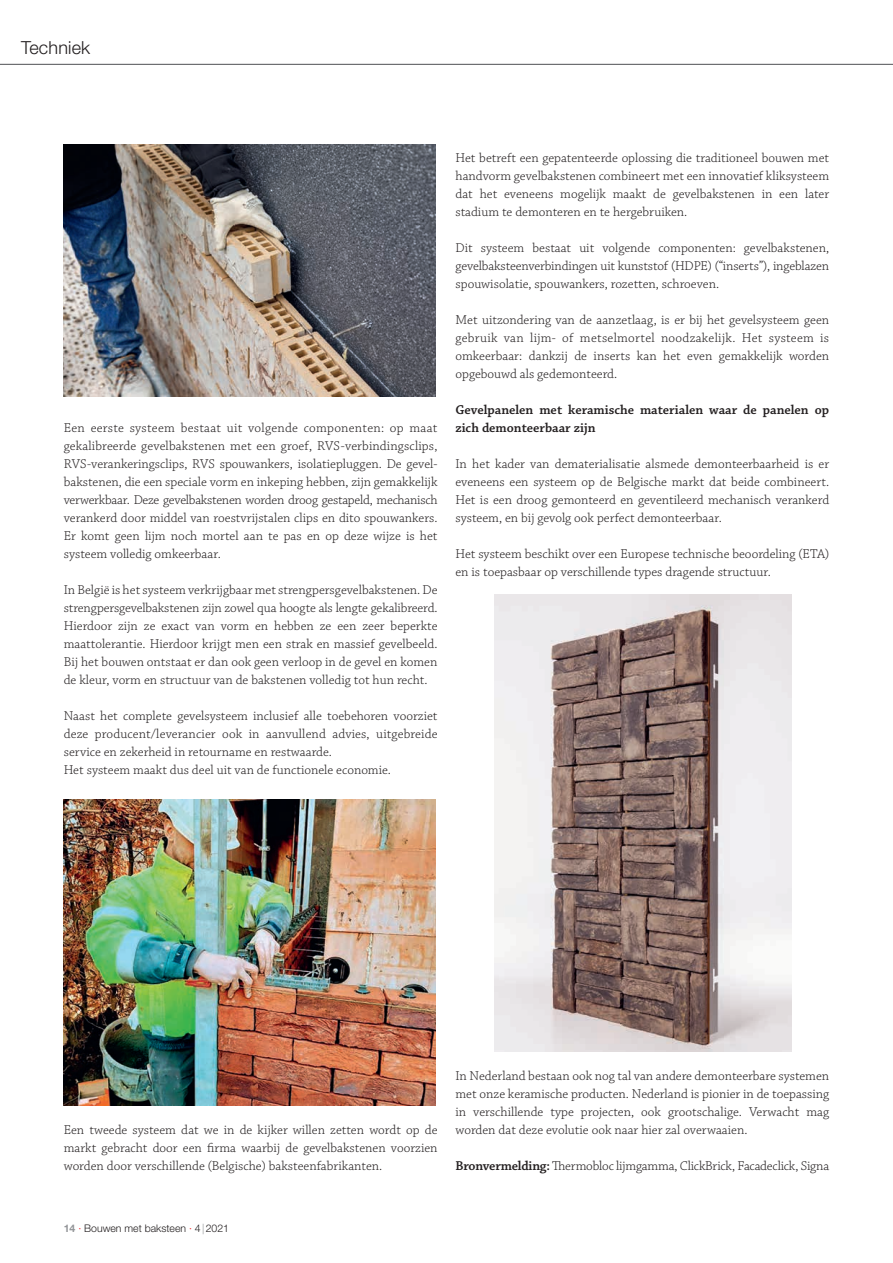
<style>
.page{position:relative;width:893px;height:1263px;background:#fff}
.page>*{position:absolute;margin:0;border:0;box-sizing:border-box;transform-origin:0 0}
.t1{font:300 18px "Helvetica Neue LT Std";letter-spacing:.01em;color:#231f20}
.t2{font:300 13.5px/18px "Chaparral Pro";color:#231f20;text-align:justify}
.t3{font:600 13.5px/18px "Chaparral Pro";color:#231f20}
.t4{font:300 10.5px "Helvetica Neue LT Std";color:#231f20}
.s1{font-weight:600}
.s2{font-weight:700;color:#939598}
.s3{color:#ee1d23}
.s4{color:#939598}
</style>
<div class="page">
<hr style="left:0;top:64px;width:893px;height:1px;background:#6c6d70">
<img style="left:64px;top:144px;width:372px;height:252px">
<img style="left:64px;top:799px;width:372px;height:306px">
<img style="left:495px;top:594px;width:296px;height:457px">
<h1 class="t1" style="left:21px;top:37px;width:70px">Techniek</h1>
<p class="t2" style="left:64px;top:419px;width:375px">Een eerste systeem bestaat uit volgende componenten: op maat gekalibreerde gevelbakstenen met een groef, RVS-verbindingsclips, RVS-verankeringsclips, RVS spouwankers, isolatiepluggen. De gevel‑ bakstenen, die een speciale vorm en inkeping hebben, zijn gemakkelijk verwerkbaar. Deze gevelbakstenen worden droog gestapeld, mechanisch verankerd door middel van roestvrijstalen clips en dito spouwankers.<br>Er komt geen lijm noch mortel aan te pas en op deze wijze is het systeem volledig omkeerbaar.</p>
<p class="t2" style="left:64px;top:581px;width:375px">In België is het systeem verkrijgbaar met strengpersgevelbakstenen. De strengpersgevelbakstenen zijn zowel qua hoogte als lengte gekalibreerd.<br>Hierdoor zijn ze exact van vorm en hebben ze een zeer beperkte maattolerantie. Hierdoor krijgt men een strak en massief gevelbeeld.<br>Bij het bouwen ontstaat er dan ook geen verloop in de gevel en komen de kleur, vorm en structuur van de bakstenen volledig tot hun recht.</p>
<p class="t2" style="left:64px;top:707px;width:375px;text-align:left">Naast het complete gevelsysteem inclusief alle toebehoren voorziet deze producent/leverancier ook in aanvullend advies, uitgebreide service en zekerheid in retourname en restwaarde.<br>Het systeem maakt dus deel uit van de functionele economie.</p>
<p class="t2" style="left:455px;top:149px;width:375px">Het betreft een gepatenteerde oplossing die traditioneel bouwen met handvorm gevelbakstenen combineert met een innovatief kliksysteem dat het eveneens mogelijk maakt de gevelbakstenen in een later stadium te demonteren en te hergebruiken.</p>
<p class="t2" style="left:455px;top:239px;width:375px">Dit systeem bestaat uit volgende componenten: gevelbakstenen, gevelbaksteenverbindingen uit kunststof (HDPE) (“inserts”), ingeblazen spouwisolatie, spouwankers, rozetten, schroeven.</p>
<p class="t2" style="left:455px;top:311px;width:375px">Met uitzondering van de aanzetlaag, is er bij het gevelsysteem geen gebruik van lijm- of metselmortel noodzakelijk. Het systeem is omkeerbaar: dankzij de inserts kan het even gemakkelijk worden opgebouwd als gedemonteerd.</p>
<p class="t3" style="left:455px;top:401px;width:375px">Gevelpanelen met keramische materialen waar de panelen op zich demonteerbaar zijn</p>
<p class="t2" style="left:455px;top:455px;width:375px">In het kader van dematerialisatie alsmede demonteerbaarheid is er eveneens een systeem op de Belgische markt dat beide combineert.<br>Het is een droog gemonteerd en geventileerd mechanisch verankerd systeem, en bij gevolg ook perfect demonteerbaar.</p>
<p class="t2" style="left:455px;top:545px;width:375px">Het systeem beschikt over een Europese technische beoordeling (ETA) en is toepasbaar op verschillende types dragende structuur.</p>
<p class="t2" style="left:64px;top:1121px;width:375px">Een tweede systeem dat we in de kijker willen zetten wordt op de markt gebracht door een firma waarbij de gevelbakstenen voorzien worden door verschillende (Belgische) baksteenfabrikanten.</p>
<p class="t2" style="left:455px;top:1067px;width:375px">In Nederland bestaan ook nog tal van andere demonteerbare systemen met onze keramische producten. Nederland is pionier in de toepassing in verschillende type projecten, ook grootschalige. Verwacht mag worden dat deze evolutie ook naar hier zal overwaaien.</p>
<p class="t2" style="left:455px;top:1157px;width:375px"><span class="s1">Bronvermelding:</span> Thermobloc lijmgamma, ClickBrick, Facadeclick, Signa</p>
<p class="t4" style="left:64px;top:1222px;width:167px"><span class="s2">14</span> <span class="s3">·</span> Bouwen met baksteen <span class="s3">·</span> 4<span class="s4">|</span>2021</p>
</div>
